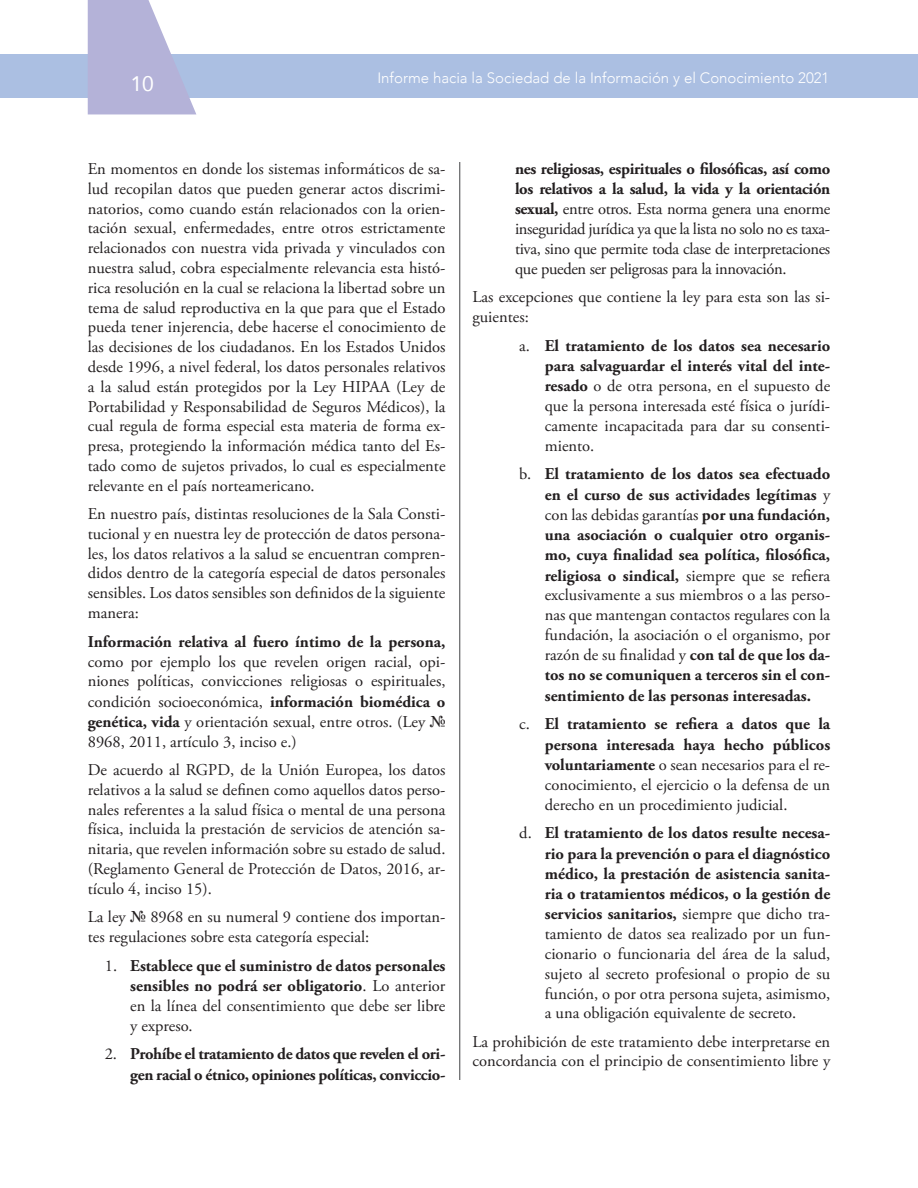
<style>
.page{position:relative;width:918px;height:1188px;background:#fff}
.page>*{position:absolute;margin:0;border:0;box-sizing:border-box;transform-origin:0 0}
.t1{font:21px "Avenir";color:#fff}
.t2{font:16.5px/19.8px "Adobe Garamond Pro";color:#231f20;text-align:justify}
.t3{font:700 16.5px/20.1px "Adobe Garamond Pro";color:#231f20;text-align:justify}
.t4{font:700 16.5px/20.2px "Adobe Garamond Pro";letter-spacing:-.02em;color:#231f20;text-align:right}
.t5{font:300 15px "Avenir";color:#fff}
.s1{font-weight:700}
.s2{font-family:"Times"}
.s3{font-weight:400}
</style>
<div class="page">
<hr style="left:459px;top:162px;width:1px;height:918px;background:#57585a">
<div style="left:0;top:54px;width:918px;height:43px;background:#abbfe2"></div>
<svg style="left:88px;top:0;width:108px;height:114px"></svg>
<p class="t1" style="left:130px;top:67px;width:25px">10</p>
<p class="t5" style="left:377px;top:69px;width:454px">Informe hacia la Sociedad de la Información y el Conocimiento 2021</p>
<p class="t2" style="left:88px;top:159px;width:359px">En momentos en donde los sistemas informáticos de sa&shy;lud recopilan datos que pueden generar actos discrimi&shy;natorios, como cuando están relacionados con la orien&shy;tación sexual, enfermedades, entre otros estrictamente relacionados con nuestra vida privada y vinculados con nuestra salud, cobra especialmente relevancia esta histó&shy;rica resolución en la cual se relaciona la libertad sobre un tema de salud reproductiva en la que para que el Estado pueda tener injerencia, debe hacerse el conocimiento de las decisiones de los ciudadanos. En los Estados Unidos desde 1996, a nivel federal, los datos personales relativos a la salud están protegidos por la Ley HIPAA (Ley de Portabilidad y Responsabilidad de Seguros Médicos), la cual regula de forma especial esta materia de forma ex&shy;presa, protegiendo la información médica tanto del Es&shy;tado como de sujetos privados, lo cual es especialmente relevante en el país norteamericano.</p>
<p class="t2" style="left:88px;top:505px;width:359px">En nuestro país, distintas resoluciones de la Sala Consti&shy;tucional y en nuestra ley de protección de datos persona&shy;les, los datos relativos a la salud se encuentran compren&shy;didos dentro de la categoría especial de datos personales sensibles. Los datos sensibles son definidos de la siguiente manera:</p>
<p class="t3" style="left:88px;top:632px;width:359px">Información relativa al fuero íntimo de la persona,</p>
<p class="t2" style="left:88px;top:652px;width:359px">como por ejemplo los que revelen origen racial, opi&shy;niones políticas, convicciones religiosas o espirituales, condición socioeconómica, <span class="s1">información biomédica o genética, vida</span> y orientación sexual, entre otros. (Ley <span class="s2">№ </span>8968, 2011, artículo 3, inciso e.)</p>
<p class="t2" style="left:88px;top:760px;width:359px">De acuerdo al RGPD, de la Unión Europea, los datos relativos a la salud se definen como aquellos datos perso&shy;nales referentes a la salud física o mental de una persona física, incluida la prestación de servicios de atención sa&shy;nitaria, que revelen información sobre su estado de salud. (Reglamento General de Protección de Datos, 2016, ar&shy;tículo 4, inciso 15).</p>
<p class="t2" style="left:88px;top:908px;width:359px">La ley <span class="s2">№</span> 8968 en su numeral 9 contiene dos importan&shy;tes regulaciones sobre esta categoría especial:</p>
<p class="t3" style="left:130px;top:956px;width:317px;text-indent:-26px"><span class="s3">1.</span> Establece que el suministro de datos personales sensibles no podrá ser obligatorio<span class="s3">. Lo anterior en la línea del consentimiento que debe ser libre y expreso.</span></p>
<p class="t4" style="left:105px;top:1044px;width:342px"><span class="s3">2.</span> Prohíbe el tratamiento de datos que revelen el ori&shy;gen racial o étnico, opiniones políticas, conviccio-</p>
<p class="t2" style="left:515px;top:159px;width:317px"><span class="s1">nes religiosas, espirituales o filosóficas, así como los relativos a la salud, la vida y la orientación sexual,</span> entre otros. Esta norma genera una enorme inseguridad jurídica ya que la lista no solo no es taxa&shy;tiva, sino que permite toda clase de interpretaciones que pueden ser peligrosas para la innovación.</p>
<p class="t2" style="left:472px;top:288px;width:359px">Las excepciones que contiene la ley para esta son las si&shy;guientes:</p>
<p class="t2" style="left:545px;top:336px;width:287px;text-indent:-26px">a. <span class="s1">El tratamiento de los datos sea necesario para salvaguardar el interés vital del inte&shy;resado</span> o de otra persona, en el supuesto de que la persona interesada esté física o jurídi&shy;camente incapacitada para dar su consenti&shy;miento.</p>
<p class="t3" style="left:545px;top:464px;width:287px;text-indent:-26px"><span class="s3">b.</span> El tratamiento de los datos sea efectuado en el curso de sus actividades legítimas <span class="s3">y con las debidas garantías</span> por una fundación, una asociación o cualquier otro organis&shy;mo, cuya finalidad sea política, filosófica, religiosa o sindical, <span class="s3">siempre que se refiera exclusivamente a sus miembros o a las perso&shy;nas que mantengan contactos regulares con la fundación, la asociación o el organismo, por razón de su finalidad y</span> con tal de que los da&shy;tos no se comuniquen a terceros sin el con&shy;sentimiento de las personas interesadas.</p>
<p class="t2" style="left:545px;top:715px;width:287px;text-indent:-26px">c. <span class="s1">El tratamiento se refiera a datos que la persona interesada haya hecho públicos voluntariamente</span> o sean necesarios para el re&shy;conocimiento, el ejercicio o la defensa de un derecho en un procedimiento judicial.</p>
<p class="t2" style="left:545px;top:824px;width:287px;text-indent:-26px">d. <span class="s1">El tratamiento de los datos resulte necesa&shy;rio para la prevención o para el diagnóstico médico, la prestación de asistencia sanita&shy;ria o tratamientos médicos, o la gestión de servicios sanitarios,</span> siempre que dicho tra&shy;tamiento de datos sea realizado por un fun&shy;cionario o funcionaria del área de la salud, sujeto al secreto profesional o propio de su función, o por otra persona sujeta, asimismo, a una obligación equivalente de secreto.</p>
<p class="t2" style="left:472px;top:1032px;width:359px">La prohibición de este tratamiento debe interpretarse en concordancia con el principio de consentimiento libre y</p>
</div>
